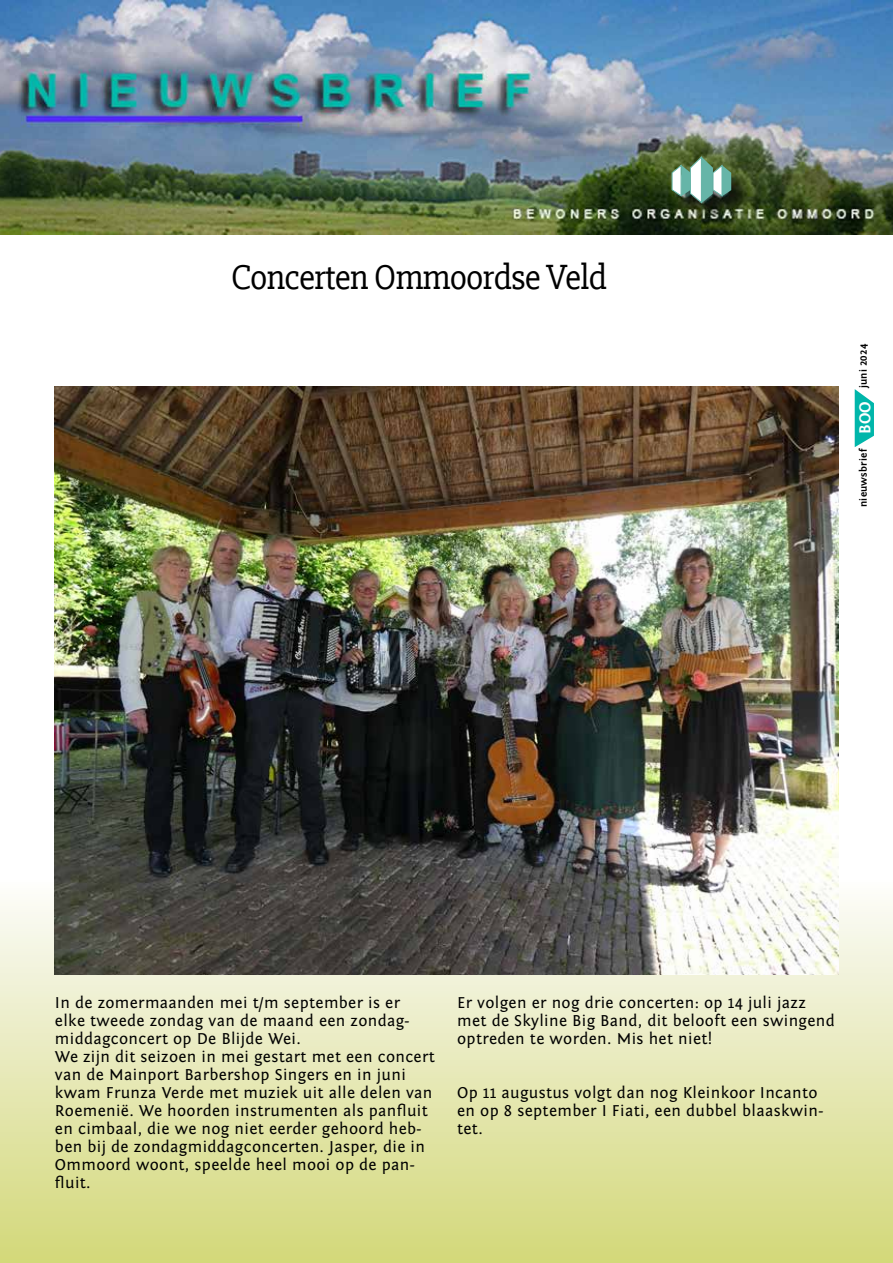
<style>
.page{position:relative;width:893px;height:1263px;background:#fff}
.page>*{position:absolute;margin:0;border:0;box-sizing:border-box;transform-origin:0 0}
.t1{font:36px "Slabo 27 px";letter-spacing:-.025em;color:#000}
.t2{font:16.5px/18px "Fontin Sans";letter-spacing:.02em;color:#000}
.t3{font:700 16.5px "Fontin Sans";color:#fff}
.t4{font:700 10.5px "Fontin Sans";letter-spacing:.02em;color:#000}
</style>
<div class="page">
<div style="left:0;top:748px;width:893px;height:515px;background:linear-gradient(to bottom,#fff,#d5da81)"></div>
<img style="left:0;top:0;width:893px;height:234px">
<div style="left:674px;top:160px;width:76px;height:60px;background:#000;opacity:.5"></div>
<svg style="left:672px;top:156px;width:59px;height:47px"></svg>
<svg style="left:855px;top:389px;width:19px;height:58px"></svg>
<img style="left:55px;top:386px;width:784px;height:589px">
<h1 class="t1" style="left:231px;top:256px;width:378px">Concerten Ommoordse Veld</h1>
<p class="t4" style="left:858px;top:388px;width:46px;rotate:-90deg">juni 2024</p>
<p class="t3" style="left:856px;top:434px;width:34px;rotate:-90deg">BOO</p>
<p class="t4" style="left:858px;top:507px;width:60px;rotate:-90deg">nieuwsbrief</p>
<p class="t2" style="left:55px;top:994px;width:381px">In de zomermaanden mei t/m september is er<br>elke tweede zondag van de maand een zondag&shy;middagconcert op De Blijde Wei.<br>We zijn dit seizoen in mei gestart met een concert van de Mainport Barbershop Singers en in juni kwam Frunza Verde met muziek uit alle delen van Roemenië. We hoorden instrumenten als panfluit en cimbaal, die we nog niet eerder gehoord heb&shy;ben bij de zondagmiddagconcerten. Jasper, die in Ommoord woont, speelde heel mooi op de pan&shy;fluit.</p>
<p class="t2" style="left:457px;top:994px;width:379px">Er volgen er nog drie concerten: op 14 juli jazz met de Skyline Big Band, dit belooft een swingend optreden te worden. Mis het niet!</p>
<p class="t2" style="left:457px;top:1084px;width:368px">Op 11 augustus volgt dan nog Kleinkoor Incanto en op 8 september I Fiati, een dubbel blaaskwin&shy;tet.</p>
</div>
